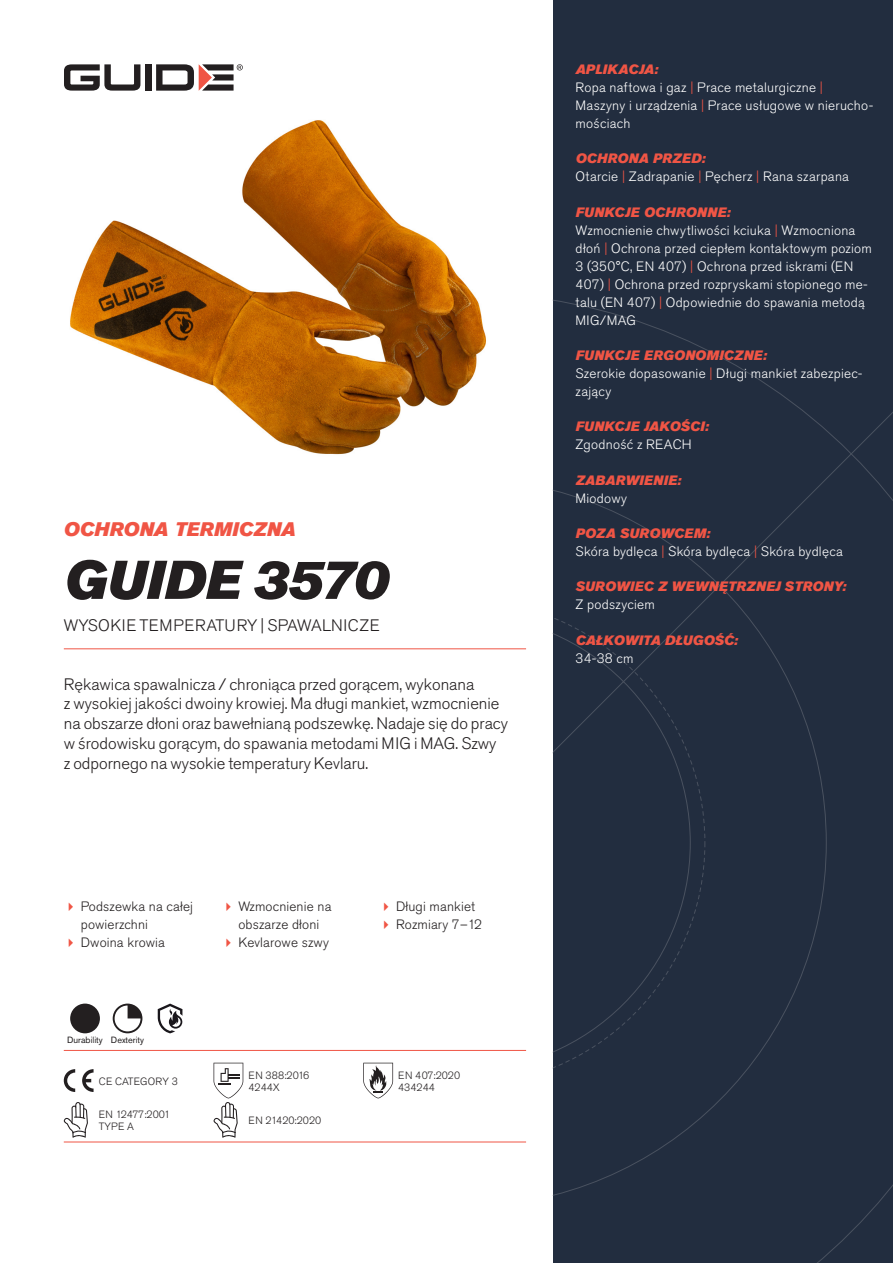
<style>
.page{position:relative;width:893px;height:1263px;background:#fff}
.page>*{position:absolute;margin:0;border:0;box-sizing:border-box;transform-origin:0 0}
.Rubrik{font:italic 54px "Akzidenz Grotesk Pro Super";color:#231f20}
.Överrubrik{font:italic 19.5px "Akzidenz Grotesk Pro Super";letter-spacing:.005em;color:#f05545}
.Ingress{font:300 16.5px/19.8px "Akzidenz Grotesk Pro";color:#231f20}
.Product_-_AltSegment{font:300 16.5px "Akzidenz Grotesk Pro";letter-spacing:.03em;color:#231f20}
.Produkt_-_Brödtext{font:300 13.5px/18px "Akzidenz Grotesk Pro";letter-spacing:.02em;color:#fff}
.Produkt_-_Namn{font:italic 13.5px "Akzidenz Grotesk Pro Super";letter-spacing:.015em;color:#f05545}
.t1{font:300 13.5px/18px "Akzidenz Grotesk Pro";letter-spacing:.01em;color:#231f20}
.t2{font:300 10.5px "Akzidenz Grotesk Pro";color:#231f20}
.t3{font:300 10.5px "Akzidenz Grotesk Pro";letter-spacing:-.02em;color:#231f20}
.Produkt_-_Egenskaper{font:9px "Akzidenz Grotesk Pro";color:#231f20}
.s1{color:#f05545}
</style>
<div class="page">
<div style="left:145px;top:64px;width:7px;height:27px;background:#231f20"></div>
<svg style="left:156px;top:64px;width:87px;height:27px"></svg>
<svg style="left:64px;top:64px;width:76px;height:27px"></svg>
<div style="left:553px;top:0;width:340px;height:1263px;background:#222d3f"></div>
<svg style="left:553px;top:300px;width:340px;height:963px"></svg>
<hr style="left:64px;top:1050px;width:462px;height:1px;background:#f05545">
<hr style="left:64px;top:1142px;width:462px;height:1px;background:#f05545">
<div style="left:70px;top:1003px;width:30px;height:30px;background:#231f20;border-radius:50%"></div>
<svg style="left:113px;top:1003px;width:29px;height:30px"></svg>
<svg style="left:158px;top:1003px;width:24px;height:30px"></svg>
<svg style="left:64px;top:1069px;width:11px;height:23px"></svg>
<svg style="left:82px;top:1069px;width:12px;height:23px"></svg>
<svg style="left:363px;top:1063px;width:30px;height:35px"></svg>
<svg style="left:64px;top:1102px;width:24px;height:36px"></svg>
<svg style="left:214px;top:1063px;width:29px;height:75px"></svg>
<img style="left:70px;top:120px;width:416px;height:335px">
<hr style="left:64px;top:648px;width:462px;height:1px;background:#f05545">
<p class="Överrubrik" style="left:64px;top:517px;width:233px">OCHRONA TERMICZNA</p>
<p class="Rubrik" style="left:64px;top:545px;width:326px">GUIDE 3570</p>
<p class="Product_-_AltSegment" style="left:64px;top:615px;width:317px">WYSOKIE TEMPERATURY | SPAWALNICZE</p>
<p class="Ingress" style="left:64px;top:674px;width:446px">Rękawica spawalnicza / chroniąca przed gorącem, wykonana<br>z wysokiej jakości dwoiny krowiej. Ma długi mankiet, wzmocnienie na obszarze dłoni oraz bawełnianą podszewkę. Nadaje się do pracy w środowisku gorącym, do spawania metodami MIG i MAG. Szwy<br>z odpornego na wysokie temperatury Kevlaru.</p>
<p class="t1" style="left:81px;top:897px;width:114px">Podszewka na całej powierzchni</p>
<p class="t1" style="left:81px;top:933px;width:86px">Dwoina krowia</p>
<p class="Produkt_-_Egenskaper" style="left:67px;top:1034px;width:37px">Durability</p>
<p class="Produkt_-_Egenskaper" style="left:111px;top:1034px;width:35px">Dexterity</p>
<p class="t2" style="left:99px;top:1074px;width:81px">CE CATEGORY 3</p>
<p class="t3" style="left:99px;top:1107px;width:73px">EN 12477:2001</p>
<p class="t2" style="left:99px;top:1119px;width:37px">TYPE A</p>
<p class="t1" style="left:238px;top:897px;width:95px">Wzmocnienie na obszarze dłoni</p>
<p class="t1" style="left:238px;top:933px;width:92px">Kevlarowe szwy</p>
<p class="t2" style="left:248px;top:1068px;width:62px">EN 388:2016</p>
<p class="t2" style="left:248px;top:1080px;width:33px">4244X</p>
<p class="t2" style="left:248px;top:1113px;width:74px">EN 21420:2020</p>
<p class="t1" style="left:396px;top:897px;width:81px">Długi mankiet</p>
<p class="t1" style="left:396px;top:915px;width:88px">Rozmiary 7–12</p>
<p class="t2" style="left:398px;top:1068px;width:63px">EN 407:2020</p>
<p class="t2" style="left:398px;top:1080px;width:38px">434244</p>
<p class="Produkt_-_Namn" style="left:576px;top:60px;width:84px">APLIKACJA:</p>
<p class="Produkt_-_Brödtext" style="left:576px;top:78px;width:299px">Ropa naftowa i gaz <span class="s1">|</span> Prace metalurgiczne <span class="s1">|<br></span>Maszyny i urządzenia <span class="s1">|</span> Prace usługowe w nierucho&shy;mościach</p>
<p class="Produkt_-_Namn" style="left:576px;top:150px;width:131px">OCHRONA PRZED:</p>
<p class="Produkt_-_Brödtext" style="left:576px;top:168px;width:275px">Otarcie <span class="s1">|</span> Zadrapanie <span class="s1">|</span> Pęcherz <span class="s1">|</span> Rana szarpana</p>
<p class="Produkt_-_Namn" style="left:576px;top:203px;width:156px">FUNKCJE OCHRONNE:</p>
<p class="Produkt_-_Brödtext" style="left:576px;top:221px;width:298px">Wzmocnienie chwytliwości kciuka <span class="s1">|</span> Wzmocniona dłoń <span class="s1">|</span> Ochrona przed ciepłem kontaktowym poziom 3 (350°C, EN 407) <span class="s1">|</span> Ochrona przed iskrami (EN 407) <span class="s1">|</span> Ochrona przed rozpryskami stopionego me&shy;talu (EN 407) <span class="s1">|</span> Odpowiednie do spawania metodą MIG/MAG</p>
<p class="Produkt_-_Namn" style="left:576px;top:346px;width:193px">FUNKCJE ERGONOMICZNE:</p>
<p class="Produkt_-_Brödtext" style="left:576px;top:364px;width:288px">Szerokie dopasowanie <span class="s1">|</span> Długi mankiet zabezpiec&shy;zający</p>
<p class="Produkt_-_Namn" style="left:576px;top:418px;width:135px">FUNKCJE JAKOŚCI:</p>
<p class="Produkt_-_Brödtext" style="left:576px;top:436px;width:118px">Zgodność z REACH</p>
<p class="Produkt_-_Namn" style="left:576px;top:471px;width:107px">ZABARWIENIE:</p>
<p class="Produkt_-_Brödtext" style="left:576px;top:489px;width:53px">Miodowy</p>
<p class="Produkt_-_Namn" style="left:576px;top:524px;width:136px">POZA SUROWCEM:</p>
<p class="Produkt_-_Brödtext" style="left:576px;top:542px;width:269px">Skóra bydlęca <span class="s1">|</span> Skóra bydlęca <span class="s1">|</span> Skóra bydlęca</p>
<p class="Produkt_-_Namn" style="left:576px;top:578px;width:272px">SUROWIEC Z WEWNĘTRZNEJ STRONY:</p>
<p class="Produkt_-_Brödtext" style="left:576px;top:596px;width:81px">Z podszyciem</p>
<p class="Produkt_-_Namn" style="left:576px;top:631px;width:164px">CAŁKOWITA DŁUGOŚĆ:</p>
<p class="Produkt_-_Brödtext" style="left:576px;top:649px;width:59px">34-38 cm</p>
</div>
